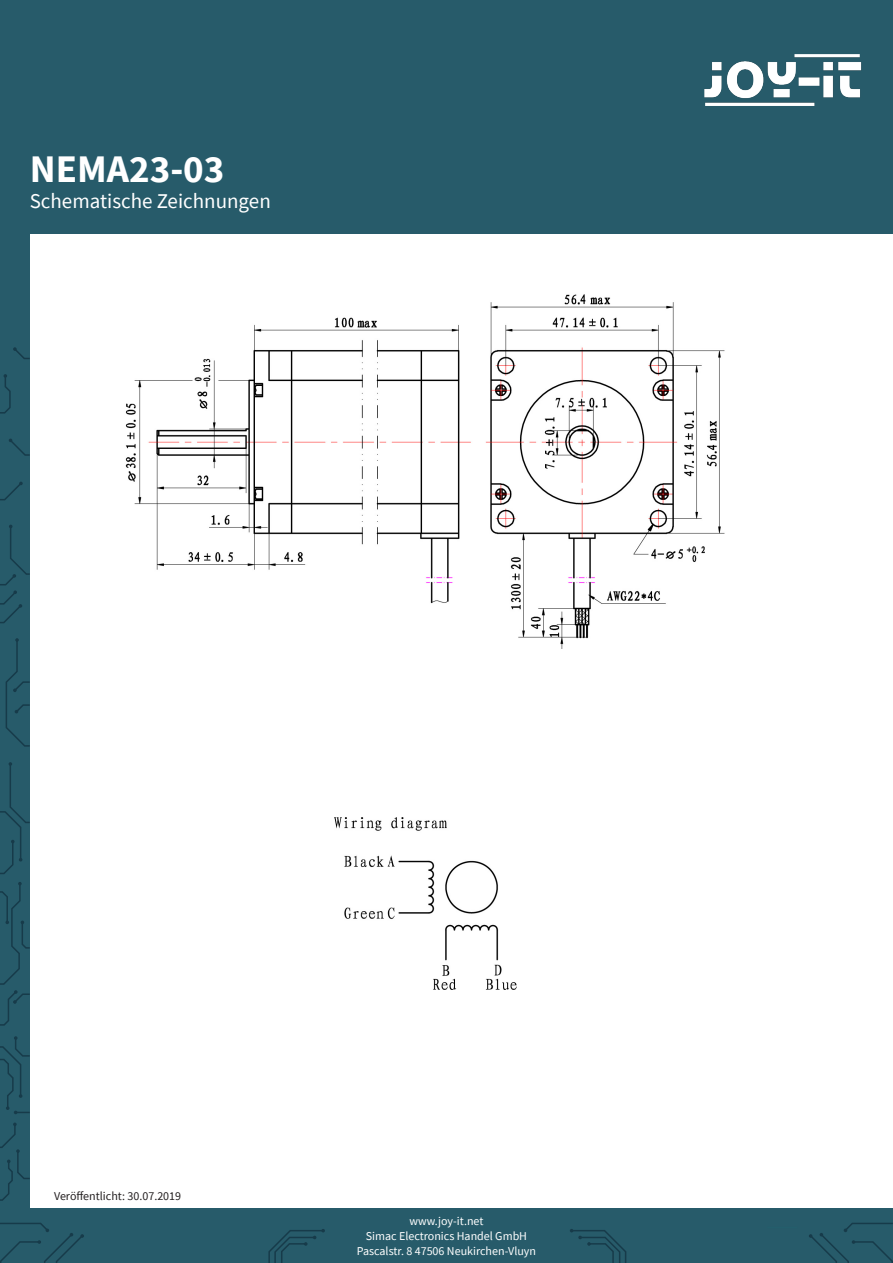
<style>
.page{position:relative;width:893px;height:1263px;background:#fff}
.page>*{position:absolute;margin:0;border:0;box-sizing:border-box;transform-origin:0 0}
.t1{font:700 39px "Source Sans Pro";color:#fff}
.t2{font:21px "Source Sans Pro";color:#fff}
.t3{font:12px "Source Sans Pro";color:#fff}
.t4{font:12px "Source Sans Pro";color:#231f20}
</style>
<div class="page">
<div style="left:0;top:0;width:893px;height:234px;background:#275b6a"></div>
<img style="left:704px;top:54px;width:158px;height:52px">
<div style="left:0;top:208px;width:30px;height:1001px;background:#275b6a"></div>
<svg style="left:0;top:1122px;width:30px;height:79px"></svg>
<svg style="left:0;top:1036px;width:30px;height:78px"></svg>
<svg style="left:0;top:882px;width:30px;height:144px"></svg>
<svg style="left:0;top:762px;width:30px;height:112px"></svg>
<svg style="left:5px;top:638px;width:25px;height:109px"></svg>
<svg style="left:0;top:525px;width:30px;height:99px"></svg>
<svg style="left:0;top:482px;width:23px;height:19px"></svg>
<svg style="left:9px;top:438px;width:21px;height:18px"></svg>
<svg style="left:0;top:374px;width:11px;height:40px"></svg>
<svg style="left:13px;top:347px;width:17px;height:12px"></svg>
<div style="left:0;top:1209px;width:893px;height:54px;background:#275b6a"></div>
<svg style="left:268px;top:1229px;width:57px;height:34px"></svg>
<svg style="left:570px;top:1229px;width:57px;height:34px"></svg>
<svg style="left:0;top:1223px;width:84px;height:40px"></svg>
<svg style="left:809px;top:1223px;width:84px;height:40px"></svg>
<img style="left:125px;top:294px;width:600px;height:355px">
<img style="left:334px;top:818px;width:182px;height:172px">
<p class="t1" style="left:30px;top:143px;width:196px">NEMA23-03</p>
<p class="t2" style="left:30px;top:187px;width:243px">Schematische Zeichnungen</p>
<p class="t4" style="left:54px;top:1188px;width:129px">Veröffentlicht: 30.07.2019</p>
<p class="t3" style="left:409px;top:1213px;width:75px">www.joy-it.net</p>
<p class="t3" style="left:366px;top:1228px;width:163px">Simac Electronics Handel GmbH</p>
<p class="t3" style="left:357px;top:1243px;width:181px">Pascalstr. 8 47506 Neukirchen-Vluyn</p>
</div>
